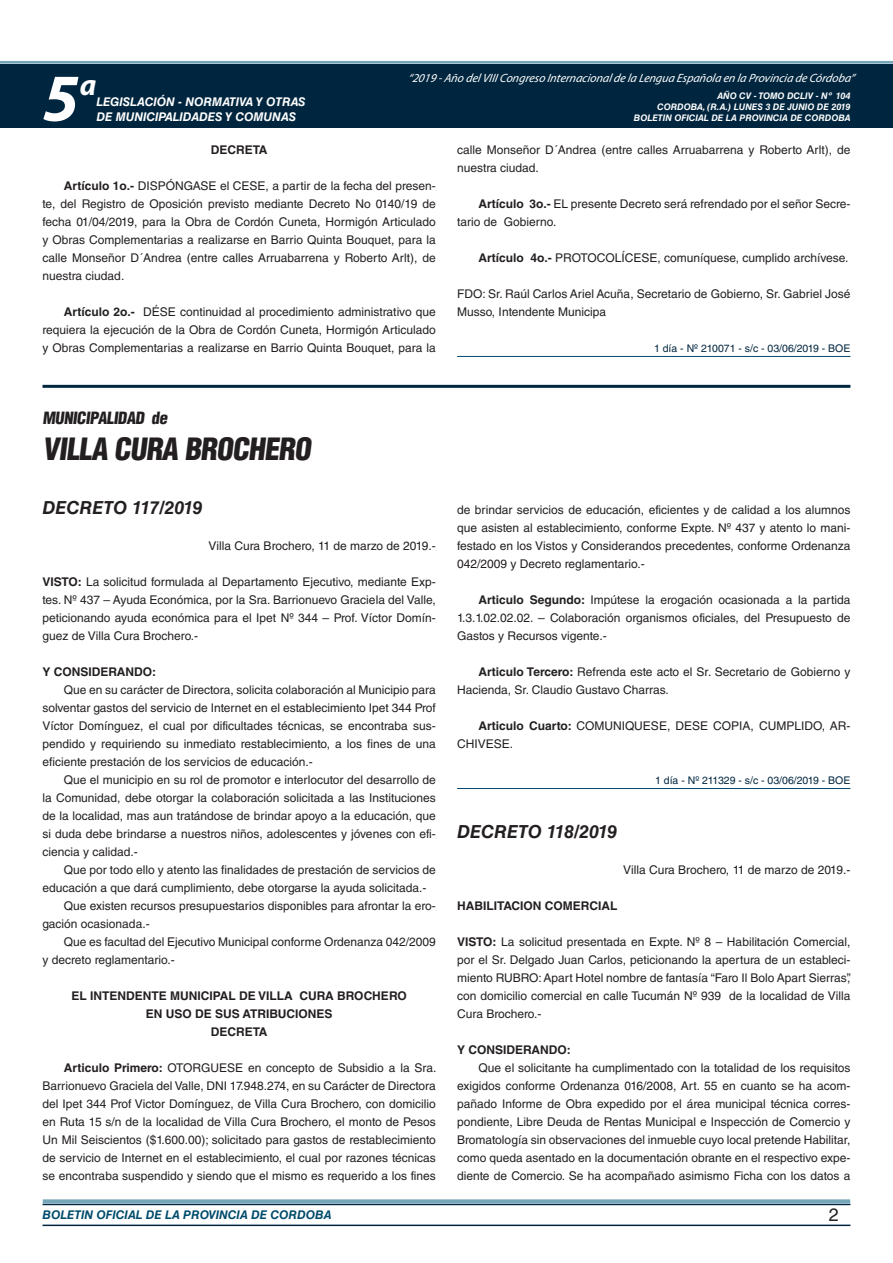
<style>
.page{position:relative;width:893px;height:1263px;background:#fff}
.page>*{position:absolute;margin:0;border:0;box-sizing:border-box;transform-origin:0 0}
.t1{font:italic 700 67.5px "Myriad Pro";color:#fff}
.t2{font:900 condensed 30px "Helvetica LT Std";color:#231f20}
.t3{font:italic 700 30px "Myriad Pro";color:#fff}
.t4{font:italic 700 18px "Helvetica LT Std";color:#231f20}
.t5{font:18px "Helvetica LT Std";color:#231f20}
.t6{font:900 condensed 16.5px "Helvetica LT Std";color:#231f20}
.t7{font:12px/18px "Helvetica LT Std";color:#231f20;text-align:justify}
.t8{font:700 12px/18px "Helvetica LT Std";color:#231f20;text-align:center}
.t9{font:italic 12px "Myriad Pro";color:#fff}
.t10{font:italic 700 12px "Helvetica LT Std";color:#fff}
.t11{font:italic 700 12px "Helvetica LT Std";color:#004b6c}
.t12{font:10.5px "Helvetica LT Std";color:#00263f}
.t13{font:italic 700 9px/10.8px "Helvetica LT Std";color:#fff;text-align:right}
.s1{font-weight:700}
</style>
<div class="page">
<div style="left:0;top:61px;width:893px;height:6px;background:#fff;opacity:.75"></div>
<div style="left:0;top:64px;width:893px;height:64px;background:#00263f"></div>
<hr style="left:43px;top:1224px;width:807px;height:2px;background:#00263f">
<div style="left:42px;top:1198px;width:809px;height:8px;background:#fff;opacity:.75"></div>
<hr style="left:457px;top:356px;width:393px;height:1px;background:#004b6c">
<hr style="left:43px;top:385px;width:807px;height:3px;background:#00263f">
<hr style="left:457px;top:788px;width:393px;height:1px;background:#004b6c">
<h1 class="t1" style="left:43px;top:54px;width:38px">5</h1>
<h2 class="t3" style="left:80px;top:66px;width:18px">a</h2>
<p class="t10" style="left:96px;top:95px;width:211px">LEGISLACIÓN - NORMATIVA Y OTRAS</p>
<p class="t10" style="left:96px;top:109px;width:201px">DE MUNICIPALIDADES Y COMUNAS</p>
<p class="t9" style="left:408px;top:71px;width:448px">“2019 -Año delVIIICongreso Internacionalde la Lengua Esp añola en la Provincia de Córdoba”</p>
<p class="t13" style="left:634px;top:91px;width:218px">AÑO CV - TOMO DCLIV - Nº 104<br>CORDOBA, (R.A.) LUNES 3 DE JUNIO DE 2019<br>BOLETIN OFICIAL DE LA PROVINCIA DE CORDOBA</p>
<p class="t8" style="left:211px;top:140px;width:58px">DECRETA</p>
<p class="t7" style="left:43px;top:177px;width:395px;text-indent:21px"><span class="s1">Artículo 1o.-</span> DISPÓNGASE el CESE, a partir de la fecha del presen&shy;te, del Registro de Oposición previsto mediante Decreto No 0140/19 de fecha 01/04/2019, para la Obra de Cordón Cuneta, Hormigón Articulado y Obras Complementarias a realizarse en Barrio Quinta Bouquet, para la calle Monseñor D´Andrea (entre calles Arruabarrena y Roberto Arlt), de nuestra ciudad.</p>
<p class="t7" style="left:43px;top:303px;width:395px;text-indent:21px"><span class="s1">Artículo 2o.-</span> DÉSE continuidad al procedimiento administrativo que requiera la ejecución de la Obra de Cordón Cuneta, Hormigón Articulado y Obras Complementarias a realizarse en Barrio Quinta Bouquet, para la</p>
<p class="t7" style="left:457px;top:141px;width:395px">calle Monseñor D´Andrea (entre calles Arruabarrena y Roberto Arlt), de nuestra ciudad.</p>
<p class="t7" style="left:457px;top:195px;width:395px;text-indent:21px"><span class="s1">Artículo 3o.-</span> EL presente Decreto será refrendado por el señor Secre&shy;tario de Gobierno.</p>
<p class="t7" style="left:478px;top:249px;width:372px"><span class="s1">Artículo 4o.-</span> PROTOCOLÍCESE, comuníquese, cumplido archívese.</p>
<p class="t7" style="left:457px;top:285px;width:395px">FDO: Sr. Raúl Carlos Ariel Acuña, Secretario de Gobierno, Sr. Gabriel José<br>Musso, Intendente Municipa</p>
<p class="t12" style="left:654px;top:342px;width:198px">1 día - Nº 210071 - s/c - 03/06/2019 - BOE</p>
<h3 class="t6" style="left:43px;top:407px;width:129px">MUNICIPALIDAD de</h3>
<h2 class="t2" style="left:43px;top:430px;width:274px">VILLA CURA BROCHERO</h2>
<h3 class="t4" style="left:43px;top:496px;width:161px">DECRETO 117/2019</h3>
<p class="t7" style="left:208px;top:537px;width:229px">Villa Cura Brochero, 11 de marzo de 2019.-</p>
<p class="t7" style="left:43px;top:573px;width:395px"><span class="s1">VISTO:</span> La solicitud formulada al Departamento Ejecutivo, mediante Exp&shy;tes. Nº 437 – Ayuda Económica, por la Sra. Barrionuevo Graciela del Valle, peticionando ayuda económica para el Ipet Nº 344 – Prof. Víctor Domín&shy;guez de Villa Cura Brochero.-</p>
<p class="t8" style="left:43px;top:662px;width:115px">Y CONSIDERANDO:</p>
<p class="t7" style="left:43px;top:681px;width:395px;text-indent:21px">Que en su carácter de Directora, solicita colaboración al Municipio para solventar gastos del servicio de Internet en el establecimiento Ipet 344 Prof Víctor Domínguez, el cual por dificultades técnicas, se encontraba sus&shy;pendido y requiriendo su inmediato restablecimiento, a los fines de una eficiente prestación de los servicios de educación.-</p>
<p class="t7" style="left:43px;top:771px;width:395px;text-indent:21px">Que el municipio en su rol de promotor e interlocutor del desarrollo de la Comunidad, debe otorgar la colaboración solicitada a las Instituciones de la localidad, mas aun tratándose de brindar apoyo a la educación, que si duda debe brindarse a nuestros niños, adolescentes y jóvenes con efi&shy;ciencia y calidad.-</p>
<p class="t7" style="left:64px;top:861px;width:374px">Que por todo ello y atento las finalidades de prestación de servicios de</p>
<p class="t7" style="left:43px;top:879px;width:385px">educación a que dará cumplimiento, debe otorgarse la ayuda solicitada.-</p>
<p class="t7" style="left:64px;top:897px;width:374px">Que existen recursos presupuestarios disponibles para afrontar la ero-</p>
<p class="t7" style="left:43px;top:915px;width:109px">gación ocasionada.-</p>
<p class="t7" style="left:64px;top:933px;width:374px">Que es facultad del Ejecutivo Municipal conforme Ordenanza 042/2009</p>
<p class="t7" style="left:43px;top:951px;width:134px">y decreto reglamentario.-</p>
<p class="t8" style="left:72px;top:986px;width:337px">EL INTENDENTE MUNICIPAL DE VILLA CURA BROCHERO<br>EN USO DE SUS ATRIBUCIONES<br>DECRETA</p>
<p class="t7" style="left:43px;top:1059px;width:395px;text-indent:21px"><span class="s1">Articulo Primero:</span> OTORGUESE en concepto de Subsidio a la Sra.<br>Barrionuevo Graciela del Valle, DNI 17.948.274, en su Carácter de Directora del Ipet 344 Prof Victor Domínguez, de Villa Cura Brochero, con domicilio en Ruta 15 s/n de la localidad de Villa Cura Brochero, el monto de Pesos Un Mil Seiscientos ($1.600.00); solicitado para gastos de restablecimiento de servicio de Internet en el establecimiento, el cual por razones técnicas se encontraba suspendido y siendo que el mismo es requerido a los fines</p>
<p class="t7" style="left:457px;top:501px;width:395px">de brindar servicios de educación, eficientes y de calidad a los alumnos que asisten al establecimiento, conforme Expte. Nº 437 y atento lo mani&shy;festado en los Vistos y Considerandos precedentes, conforme Ordenanza 042/2009 y Decreto reglamentario.-</p>
<p class="t7" style="left:457px;top:591px;width:395px;text-indent:21px"><span class="s1">Articulo Segundo:</span> Impútese la erogación ocasionada a la partida 1.3.1.02.02.02. – Colaboración organismos oficiales, del Presupuesto de Gastos y Recursos vigente.-</p>
<p class="t7" style="left:457px;top:663px;width:395px;text-indent:21px"><span class="s1">Articulo Tercero:</span> Refrenda este acto el Sr. Secretario de Gobierno y<br>Hacienda, Sr. Claudio Gustavo Charras.</p>
<p class="t7" style="left:457px;top:717px;width:395px;text-indent:21px"><span class="s1">Articulo Cuarto:</span> COMUNIQUESE, DESE COPIA, CUMPLIDO, AR-<br>CHIVESE.</p>
<p class="t12" style="left:655px;top:774px;width:197px">1 día - Nº 211329 - s/c - 03/06/2019 - BOE</p>
<h3 class="t4" style="left:457px;top:820px;width:161px">DECRETO 118/2019</h3>
<p class="t7" style="left:623px;top:861px;width:229px">Villa Cura Brochero, 11 de marzo de 2019.-</p>
<p class="t8" style="left:457px;top:896px;width:162px">HABILITACION COMERCIAL</p>
<p class="t7" style="left:457px;top:933px;width:395px"><span class="s1">VISTO:</span> La solicitud presentada en Expte. Nº 8 – Habilitación Comercial, por el Sr. Delgado Juan Carlos, peticionando la apertura de un estableci&shy;miento RUBRO: Apart Hotel nombre de fantasía “Faro Il Bolo Apart Sierras”, con domicilio comercial en calle Tucumán Nº 939 de la localidad de Villa Cura Brochero.-</p>
<p class="t8" style="left:457px;top:1040px;width:115px">Y CONSIDERANDO:</p>
<p class="t7" style="left:457px;top:1059px;width:395px;text-indent:21px">Que el solicitante ha cumplimentado con la totalidad de los requisitos exigidos conforme Ordenanza 016/2008, Art. 55 en cuanto se ha acom&shy;pañado Informe de Obra expedido por el área municipal técnica corres&shy;pondiente, Libre Deuda de Rentas Municipal e Inspección de Comercio y Bromatología sin observaciones del inmueble cuyo local pretende Habilitar, como queda asentado en la documentación obrante en el respectivo expe&shy;diente de Comercio. Se ha acompañado asimismo Ficha con los datos a</p>
<p class="t11" style="left:43px;top:1208px;width:290px">BOLETIN OFICIAL DE LA PROVINCIA DE CORDOBA</p>
<h3 class="t5" style="left:829px;top:1204px;width:12px">2</h3>
</div>
